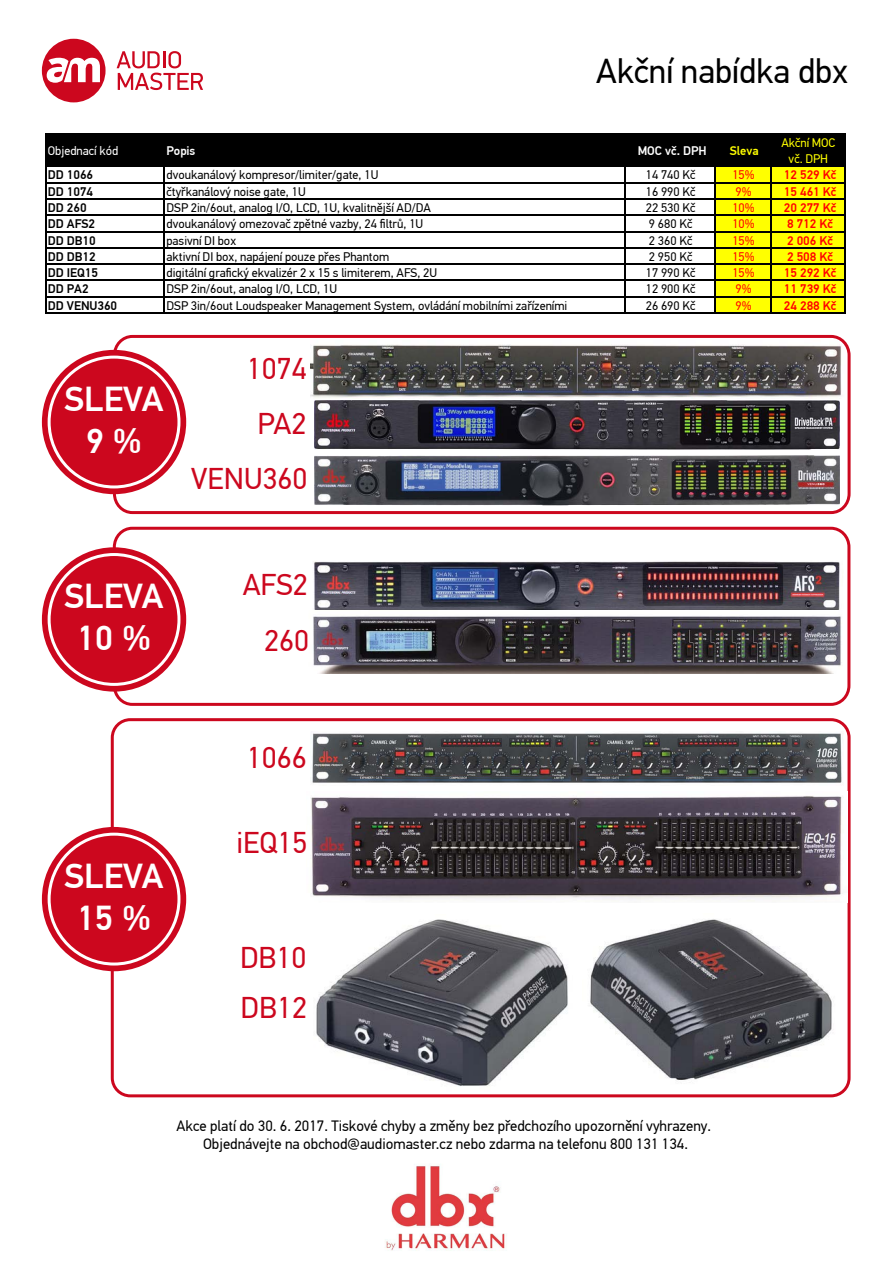
<style>
.page{position:relative;width:893px;height:1263px;background:#fff}
.page>*{position:absolute;margin:0;border:0;box-sizing:border-box;transform-origin:0 0}
.t1{font:500 34.65px/41.5px "PF Din Text Pro";color:#fff;text-align:center}
.t2{font:34.5px "PF Din Text Pro";color:#000}
.t3{font:30px/55.3px "PF Din Text Pro";color:#cc071e;text-align:right}
.t4{font:15px/18px "PF Din Text Pro";color:#000;text-align:center}
.t5{font:12.45px "PF Din Text Pro";color:#000}
.t6{font:500 12.45px "PF Din Text Pro";color:#f00}
.t7{font:500 12.45px "PF Din Text Pro";color:#000}
.t8{font:12.45px "PF Din Text Pro";color:#f00}
.t9{font:500 12.45px "PF Din Text Pro";color:#fff}
.t10{font:12.45px/16px "PF Din Text Pro";color:#ff0;text-align:center}
.t11{font:12.45px "PF Din Text Pro";color:#fff}
.t12{font:500 12.45px "PF Din Text Pro";color:#ff0}
</style>
<div class="page">
<img style="left:314px;top:552px;width:537px;height:68px">
<img style="left:313px;top:610px;width:533px;height:64px">
<div style="left:113px;top:527px;width:737px;height:179px;border:3px solid #cc071e;border-radius:18px"></div>
<div style="left:111px;top:718px;width:739px;height:379px;border:3px solid #cc071e;border-radius:18px"></div>
<img style="left:310px;top:340px;width:536px;height:58px">
<div style="left:113px;top:335px;width:738px;height:179px;border:3px solid #cc071e;border-radius:18px"></div>
<svg style="left:42px;top:39px;width:64px;height:63px"></svg>
<svg style="left:117px;top:51px;width:86px;height:39px"></svg>
<img style="left:385px;top:1165px;width:121px;height:86px">
<div style="left:42px;top:350px;width:144px;height:144px;background:#cc071e;border-radius:50%"></div>
<div style="left:48px;top:356px;width:132px;height:132px;border:3px solid #fff;border-radius:50%"></div>
<img style="left:314px;top:401px;width:526px;height:49px">
<img style="left:314px;top:455px;width:526px;height:51px">
<div style="left:42px;top:547px;width:144px;height:145px;background:#cc071e;border-radius:50%"></div>
<div style="left:48px;top:553px;width:132px;height:133px;border:3px solid #fff;border-radius:50%"></div>
<div style="left:42px;top:827px;width:144px;height:144px;background:#cc071e;border-radius:50%"></div>
<div style="left:48px;top:833px;width:132px;height:132px;border:3px solid #fff;border-radius:50%"></div>
<img style="left:311px;top:733px;width:531px;height:50px">
<img style="left:316px;top:919px;width:252px;height:167px">
<img style="left:590px;top:919px;width:242px;height:161px">
<img style="left:311px;top:791px;width:537px;height:111px">
<div style="left:46px;top:134px;width:800px;height:33px;background:#000"></div>
<div style="left:715px;top:166px;width:131px;height:17px;background:#ff0"></div>
<div style="left:715px;top:183px;width:131px;height:16px;background:#ff0"></div>
<div style="left:715px;top:199px;width:131px;height:16px;background:#ff0"></div>
<div style="left:715px;top:215px;width:131px;height:17px;background:#ff0"></div>
<div style="left:715px;top:232px;width:131px;height:16px;background:#ff0"></div>
<div style="left:715px;top:248px;width:131px;height:16px;background:#ff0"></div>
<div style="left:715px;top:264px;width:131px;height:17px;background:#ff0"></div>
<div style="left:715px;top:280px;width:131px;height:17px;background:#ff0"></div>
<div style="left:715px;top:297px;width:131px;height:16px;background:#ff0"></div>
<hr style="left:45px;top:133px;width:1px;height:180px;background:#000">
<hr style="left:164px;top:134px;width:1px;height:179px;background:#000">
<hr style="left:624px;top:134px;width:2px;height:179px;background:#000">
<hr style="left:714px;top:134px;width:1px;height:179px;background:#000">
<hr style="left:770px;top:134px;width:1px;height:179px;background:#000">
<hr style="left:845px;top:134px;width:1px;height:179px;background:#000">
<hr style="left:46px;top:133px;width:800px;height:1px;background:#000">
<hr style="left:46px;top:166px;width:800px;height:1px;background:#000">
<hr style="left:46px;top:182px;width:800px;height:1px;background:#000">
<hr style="left:46px;top:198px;width:800px;height:2px;background:#000">
<hr style="left:46px;top:215px;width:800px;height:1px;background:#000">
<hr style="left:46px;top:231px;width:800px;height:1px;background:#000">
<hr style="left:46px;top:247px;width:800px;height:1px;background:#000">
<hr style="left:46px;top:264px;width:800px;height:1px;background:#000">
<hr style="left:46px;top:280px;width:800px;height:1px;background:#000">
<hr style="left:46px;top:296px;width:800px;height:1px;background:#000">
<hr style="left:46px;top:312px;width:800px;height:1px;background:#000">
<h2 class="t2" style="left:596px;top:50px;width:253px">Akční nabídka dbx</h2>
<p class="t11" style="left:48px;top:143px;width:72px">Objednací kód</p>
<p class="t9" style="left:167px;top:143px;width:30px">Popis</p>
<p class="t9" style="left:638px;top:143px;width:70px">MOC vč. DPH</p>
<p class="t12" style="left:730px;top:143px;width:30px">Sleva</p>
<p class="t10" style="left:781px;top:135px;width:56px">Akční MOC vč. DPH</p>
<p class="t7" style="left:48px;top:168px;width:47px">DD 1066</p>
<p class="t5" style="left:167px;top:168px;width:213px">dvoukanálový kompresor/limiter/gate, 1U</p>
<p class="t5" style="left:646px;top:168px;width:51px">14 740 Kč</p>
<p class="t8" style="left:732px;top:168px;width:24px">15%</p>
<p class="t6" style="left:784px;top:168px;width:54px">12 529 Kč</p>
<p class="t7" style="left:48px;top:184px;width:47px">DD 1074</p>
<p class="t5" style="left:167px;top:184px;width:141px">čtyřkanálový noise gate, 1U</p>
<p class="t5" style="left:646px;top:184px;width:51px">16 990 Kč</p>
<p class="t8" style="left:735px;top:184px;width:18px">9%</p>
<p class="t6" style="left:784px;top:184px;width:54px">15 461 Kč</p>
<p class="t7" style="left:48px;top:200px;width:40px">DD 260</p>
<p class="t5" style="left:167px;top:200px;width:266px">DSP 2in/6out, analog I/O, LCD, 1U, kvalitnější AD/DA</p>
<p class="t5" style="left:646px;top:200px;width:51px">22 530 Kč</p>
<p class="t8" style="left:732px;top:200px;width:24px">10%</p>
<p class="t6" style="left:784px;top:200px;width:54px">20 277 Kč</p>
<p class="t7" style="left:48px;top:217px;width:49px">DD AFS2</p>
<p class="t5" style="left:167px;top:217px;width:258px">dvoukanálový omezovač zpětné vazby, 24 filtrů, 1U</p>
<p class="t5" style="left:649px;top:217px;width:45px">9 680 Kč</p>
<p class="t8" style="left:732px;top:217px;width:24px">10%</p>
<p class="t6" style="left:787px;top:217px;width:47px">8 712 Kč</p>
<p class="t7" style="left:48px;top:233px;width:49px">DD DB10</p>
<p class="t5" style="left:167px;top:233px;width:71px">pasivní DI box</p>
<p class="t5" style="left:649px;top:233px;width:45px">2 360 Kč</p>
<p class="t8" style="left:732px;top:233px;width:24px">15%</p>
<p class="t6" style="left:787px;top:233px;width:47px">2 006 Kč</p>
<p class="t7" style="left:48px;top:249px;width:49px">DD DB12</p>
<p class="t5" style="left:167px;top:249px;width:224px">aktivní DI box, napájení pouze přes Phantom</p>
<p class="t5" style="left:649px;top:249px;width:45px">2 950 Kč</p>
<p class="t8" style="left:732px;top:249px;width:24px">15%</p>
<p class="t6" style="left:787px;top:249px;width:47px">2 508 Kč</p>
<p class="t7" style="left:48px;top:265px;width:52px">DD IEQ15</p>
<p class="t5" style="left:167px;top:265px;width:272px">digitální grafický ekvalizér 2 x 15 s limiterem, AFS, 2U</p>
<p class="t5" style="left:646px;top:265px;width:51px">17 990 Kč</p>
<p class="t8" style="left:732px;top:265px;width:24px">15%</p>
<p class="t6" style="left:784px;top:265px;width:54px">15 292 Kč</p>
<p class="t7" style="left:48px;top:282px;width:42px">DD PA2</p>
<p class="t5" style="left:167px;top:282px;width:172px">DSP 2in/6out, analog I/O, LCD, 1U</p>
<p class="t5" style="left:646px;top:282px;width:51px">12 900 Kč</p>
<p class="t8" style="left:735px;top:282px;width:18px">9%</p>
<p class="t6" style="left:784px;top:282px;width:54px">11 739 Kč</p>
<p class="t7" style="left:48px;top:298px;width:71px">DD VENU360</p>
<p class="t5" style="left:167px;top:298px;width:402px">DSP 3in/6out Loudspeaker Management System, ovládání mobilními zařízeními</p>
<p class="t5" style="left:646px;top:298px;width:51px">26 690 Kč</p>
<p class="t8" style="left:735px;top:298px;width:18px">9%</p>
<p class="t6" style="left:784px;top:298px;width:54px">24 288 Kč</p>
<h1 class="t1" style="left:65px;top:379px;width:101px">SLEVA<br>9 %</h1>
<h3 class="t3" style="left:191px;top:341px;width:118px">1074<br>PA2<br>VENU360</h3>
<h1 class="t1" style="left:65px;top:576px;width:101px">SLEVA<br>10 %</h1>
<h3 class="t3" style="left:243px;top:557px;width:66px">AFS2</h3>
<h3 class="t3" style="left:264px;top:613px;width:46px">260</h3>
<h1 class="t1" style="left:65px;top:856px;width:101px">SLEVA<br>15 %</h1>
<h3 class="t3" style="left:247px;top:731px;width:61px">1066</h3>
<h3 class="t3" style="left:236px;top:815px;width:72px">iEQ15</h3>
<h3 class="t3" style="left:240px;top:933px;width:68px;line-height:50.1px;text-align:left">DB10<br>DB12</h3>
<p class="t4" style="left:177px;top:1117px;width:536px">Akce platí do 30. 6. 2017. Tiskové chyby a změny bez předchozího upozornění vyhrazeny.<br>Objednávejte na obchod@audiomaster.cz nebo zdarma na telefonu 800 131 134.</p>
</div>
